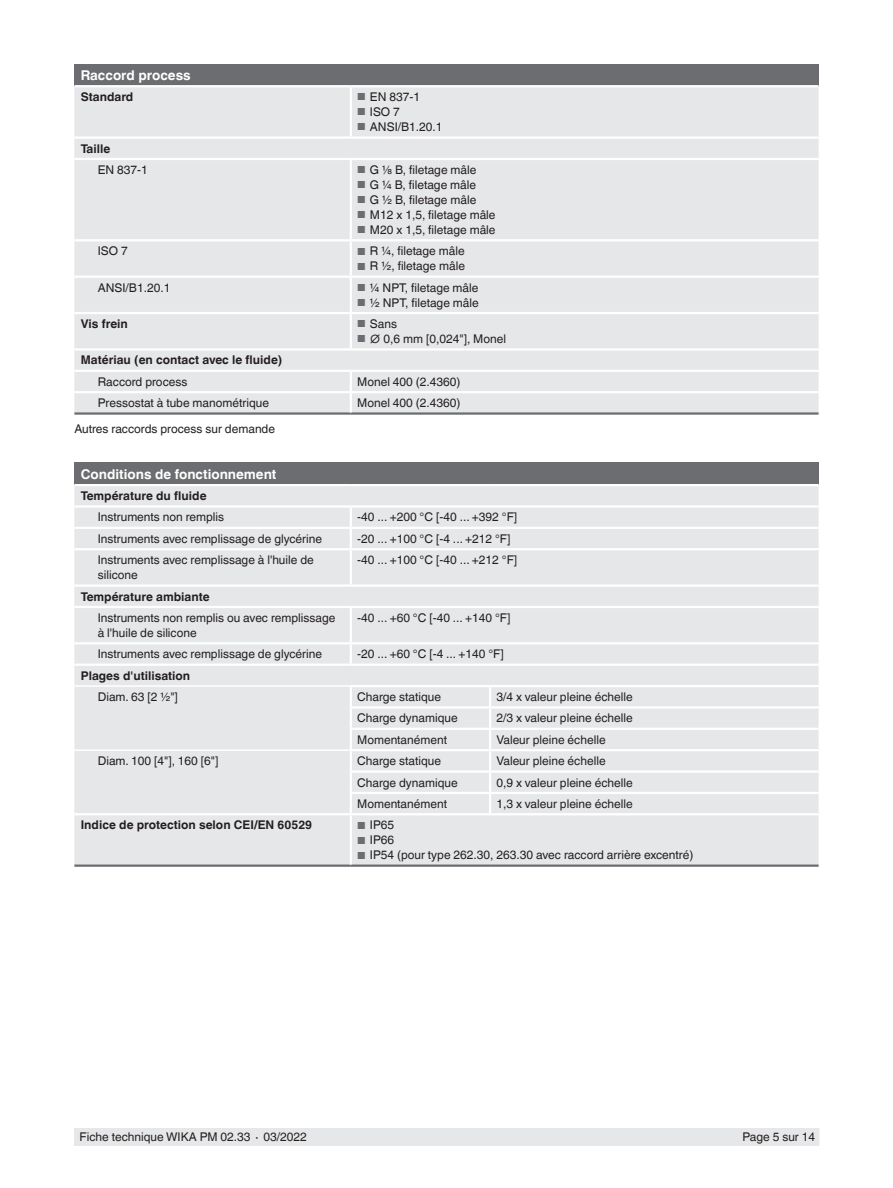
<style>
.page{position:relative;width:893px;height:1188px;background:#fff}
.page>*{position:absolute;margin:0;border:0;box-sizing:border-box;transform-origin:0 0}
.t1{font:700 13.5px "Helvetica World";color:#fff}
.t2{font:12px/15px "Helvetica World";color:#231f20}
.t3{font:700 12px "Helvetica World";color:#231f20}
.s1{font-size:10.2px;color:#6c6d70}
</style>
<div class="page">
<div style="left:75px;top:1128px;width:744px;height:17px;background:#e6e7e9"></div>
<div style="left:74px;top:64px;width:745px;height:22px;background:#6c6d70"></div>
<div style="left:74px;top:87px;width:745px;height:325px;background:#e6e7e9"></div>
<hr style="left:351px;top:312px;width:468px;height:2px;background:#fff">
<hr style="left:350px;top:87px;width:2px;height:49px;background:#fff">
<hr style="left:74px;top:312px;width:277px;height:2px;background:#fff">
<hr style="left:350px;top:314px;width:2px;height:34px;background:#fff">
<hr style="left:74px;top:348px;width:277px;height:3px;background:#fff">
<hr style="left:351px;top:348px;width:468px;height:3px;background:#fff">
<hr style="left:74px;top:85px;width:277px;height:2px;background:#fff">
<hr style="left:351px;top:85px;width:468px;height:2px;background:#fff">
<hr style="left:74px;top:412px;width:277px;height:3px;background:#6c6d70">
<hr style="left:351px;top:412px;width:468px;height:3px;background:#6c6d70">
<hr style="left:350px;top:160px;width:2px;height:79px;background:#fff">
<hr style="left:350px;top:241px;width:2px;height:35px;background:#fff">
<hr style="left:350px;top:278px;width:2px;height:34px;background:#fff">
<hr style="left:74px;top:136px;width:277px;height:3px;background:#fff">
<hr style="left:351px;top:136px;width:468px;height:3px;background:#fff">
<hr style="left:74px;top:158px;width:277px;height:2px;background:#fff">
<hr style="left:351px;top:158px;width:468px;height:2px;background:#fff">
<hr style="left:74px;top:239px;width:277px;height:2px;background:#fff">
<hr style="left:351px;top:239px;width:468px;height:2px;background:#fff">
<hr style="left:74px;top:276px;width:277px;height:2px;background:#fff">
<hr style="left:351px;top:276px;width:468px;height:2px;background:#fff">
<hr style="left:74px;top:370px;width:277px;height:2px;background:#fff">
<hr style="left:351px;top:370px;width:468px;height:2px;background:#fff">
<hr style="left:74px;top:391px;width:277px;height:2px;background:#fff">
<hr style="left:351px;top:391px;width:468px;height:2px;background:#fff">
<svg style="left:350px;top:372px;width:2px;height:40px"></svg>
<div style="left:74px;top:463px;width:745px;height:22px;background:#6c6d70"></div>
<div style="left:74px;top:486px;width:745px;height:379px;background:#e6e7e9"></div>
<hr style="left:74px;top:685px;width:276px;height:2px;background:#fff">
<hr style="left:74px;top:749px;width:276px;height:2px;background:#fff">
<hr style="left:74px;top:484px;width:277px;height:2px;background:#fff">
<hr style="left:351px;top:484px;width:139px;height:2px;background:#fff">
<hr style="left:490px;top:484px;width:329px;height:2px;background:#fff">
<hr style="left:74px;top:527px;width:277px;height:2px;background:#fff">
<hr style="left:74px;top:548px;width:277px;height:2px;background:#fff">
<hr style="left:74px;top:664px;width:277px;height:2px;background:#fff">
<hr style="left:351px;top:664px;width:139px;height:2px;background:#fff">
<hr style="left:490px;top:664px;width:329px;height:2px;background:#fff">
<hr style="left:74px;top:642px;width:277px;height:2px;background:#fff">
<hr style="left:350px;top:608px;width:2px;height:34px;background:#fff">
<hr style="left:351px;top:527px;width:139px;height:2px;background:#fff">
<svg style="left:350px;top:508px;width:2px;height:40px"></svg>
<hr style="left:490px;top:527px;width:329px;height:2px;background:#fff">
<hr style="left:351px;top:548px;width:139px;height:2px;background:#fff">
<hr style="left:350px;top:550px;width:2px;height:34px;background:#fff">
<hr style="left:490px;top:548px;width:329px;height:2px;background:#fff">
<hr style="left:351px;top:642px;width:139px;height:2px;background:#fff">
<hr style="left:350px;top:644px;width:2px;height:20px;background:#fff">
<hr style="left:490px;top:642px;width:329px;height:2px;background:#fff">
<hr style="left:74px;top:505px;width:277px;height:3px;background:#fff">
<hr style="left:351px;top:505px;width:139px;height:3px;background:#fff">
<hr style="left:490px;top:505px;width:329px;height:3px;background:#fff">
<hr style="left:74px;top:584px;width:277px;height:3px;background:#fff">
<hr style="left:351px;top:584px;width:139px;height:3px;background:#fff">
<hr style="left:490px;top:584px;width:329px;height:3px;background:#fff">
<hr style="left:74px;top:606px;width:277px;height:2px;background:#fff">
<hr style="left:351px;top:606px;width:139px;height:2px;background:#fff">
<hr style="left:490px;top:606px;width:329px;height:2px;background:#fff">
<hr style="left:74px;top:865px;width:277px;height:2px;background:#6c6d70">
<hr style="left:351px;top:865px;width:139px;height:2px;background:#6c6d70">
<hr style="left:490px;top:865px;width:329px;height:2px;background:#6c6d70">
<hr style="left:350px;top:685px;width:140px;height:2px;background:#fff">
<hr style="left:490px;top:685px;width:329px;height:2px;background:#fff">
<hr style="left:350px;top:706px;width:140px;height:3px;background:#fff">
<hr style="left:490px;top:706px;width:329px;height:3px;background:#fff">
<hr style="left:350px;top:728px;width:140px;height:2px;background:#fff">
<hr style="left:490px;top:728px;width:329px;height:2px;background:#fff">
<hr style="left:350px;top:749px;width:140px;height:2px;background:#fff">
<hr style="left:490px;top:749px;width:329px;height:2px;background:#fff">
<hr style="left:350px;top:770px;width:140px;height:3px;background:#fff">
<hr style="left:490px;top:770px;width:329px;height:3px;background:#fff">
<hr style="left:350px;top:792px;width:140px;height:2px;background:#fff">
<svg style="left:350px;top:687px;width:2px;height:126px"></svg>
<hr style="left:490px;top:792px;width:329px;height:2px;background:#fff">
<svg style="left:489px;top:687px;width:2px;height:126px"></svg>
<hr style="left:74px;top:813px;width:277px;height:2px;background:#fff">
<hr style="left:351px;top:813px;width:139px;height:2px;background:#fff">
<hr style="left:350px;top:815px;width:2px;height:50px;background:#fff">
<hr style="left:490px;top:813px;width:329px;height:2px;background:#fff">
<p class="t1" style="left:81px;top:67px;width:111px">Raccord process</p>
<p class="t3" style="left:81px;top:90px;width:54px">Standard</p>
<p class="t2" style="left:357px;top:90px;width:64px"><span class="s1">■</span> EN 837-1</p>
<p class="t2" style="left:357px;top:105px;width:44px"><span class="s1">■</span> ISO 7</p>
<p class="t2" style="left:357px;top:120px;width:87px"><span class="s1">■</span> ANSI/B1.20.1</p>
<p class="t3" style="left:81px;top:141px;width:31px">Taille</p>
<p class="t2" style="left:98px;top:162px;width:52px">EN 837-1</p>
<p class="t2" style="left:357px;top:162px;width:121px"><span class="s1">■</span> G ⅛ B, filetage mâle</p>
<p class="t2" style="left:357px;top:177px;width:120px"><span class="s1">■</span> G ¼ B, filetage mâle</p>
<p class="t2" style="left:357px;top:192px;width:121px"><span class="s1">■</span> G ½ B, filetage mâle</p>
<p class="t2" style="left:357px;top:207px;width:140px"><span class="s1">■</span> M12 x 1,5, filetage mâle</p>
<p class="t2" style="left:357px;top:222px;width:140px"><span class="s1">■</span> M20 x 1,5, filetage mâle</p>
<p class="t2" style="left:98px;top:244px;width:31px">ISO 7</p>
<p class="t2" style="left:357px;top:244px;width:109px"><span class="s1">■</span> R ¼, filetage mâle</p>
<p class="t2" style="left:357px;top:259px;width:109px"><span class="s1">■</span> R ½, filetage mâle</p>
<p class="t2" style="left:98px;top:280px;width:74px">ANSI/B1.20.1</p>
<p class="t2" style="left:357px;top:280px;width:123px"><span class="s1">■</span> ¼ NPT, filetage mâle</p>
<p class="t2" style="left:357px;top:295px;width:123px"><span class="s1">■</span> ½ NPT, filetage mâle</p>
<p class="t3" style="left:81px;top:317px;width:49px">Vis frein</p>
<p class="t2" style="left:357px;top:316px;width:41px"><span class="s1">■</span> Sans</p>
<p class="t2" style="left:357px;top:331px;width:150px"><span class="s1">■</span> ∅ 0,6 mm [0,024"], Monel</p>
<p class="t3" style="left:81px;top:353px;width:203px">Matériau (en contact avec le fluide)</p>
<p class="t2" style="left:98px;top:374px;width:91px">Raccord process</p>
<p class="t2" style="left:357px;top:374px;width:105px">Monel 400 (2.4360)</p>
<p class="t2" style="left:98px;top:396px;width:173px">Pressostat à tube manométrique</p>
<p class="t2" style="left:357px;top:396px;width:105px">Monel 400 (2.4360)</p>
<p class="t2" style="left:74px;top:421px;width:202px">Autres raccords process sur demande</p>
<p class="t1" style="left:81px;top:466px;width:197px">Conditions de fonctionnement</p>
<p class="t3" style="left:81px;top:489px;width:127px">Température du fluide</p>
<p class="t2" style="left:98px;top:510px;width:128px">Instruments non remplis</p>
<p class="t2" style="left:357px;top:510px;width:161px">-40 ... +200 °C [-40 ... +392 °F]</p>
<p class="t2" style="left:98px;top:531px;width:226px">Instruments avec remplissage de glycérine</p>
<p class="t2" style="left:357px;top:531px;width:155px">-20 ... +100 °C [-4 ... +212 °F]</p>
<p class="t2" style="left:98px;top:553px;width:218px">Instruments avec remplissage à l'huile de silicone</p>
<p class="t2" style="left:357px;top:553px;width:161px">-40 ... +100 °C [-40 ... +212 °F]</p>
<p class="t3" style="left:81px;top:589px;width:130px">Température ambiante</p>
<p class="t2" style="left:98px;top:610px;width:239px">Instruments non remplis ou avec remplissage à l'huile de silicone</p>
<p class="t2" style="left:357px;top:610px;width:155px">-40 ... +60 °C [-40 ... +140 °F]</p>
<p class="t2" style="left:98px;top:647px;width:226px">Instruments avec remplissage de glycérine</p>
<p class="t2" style="left:357px;top:647px;width:148px">-20 ... +60 °C [-4 ... +140 °F]</p>
<p class="t3" style="left:81px;top:669px;width:111px">Plages d'utilisation</p>
<p class="t2" style="left:98px;top:689px;width:82px">Diam. 63 [2 ½"]</p>
<p class="t2" style="left:357px;top:689px;width:85px">Charge statique</p>
<p class="t2" style="left:496px;top:689px;width:138px">3/4 x valeur pleine échelle</p>
<p class="t2" style="left:357px;top:711px;width:102px">Charge dynamique</p>
<p class="t2" style="left:496px;top:711px;width:138px">2/3 x valeur pleine échelle</p>
<p class="t2" style="left:357px;top:732px;width:91px">Momentanément</p>
<p class="t2" style="left:496px;top:732px;width:111px">Valeur pleine échelle</p>
<p class="t2" style="left:98px;top:754px;width:122px">Diam. 100 [4"], 160 [6"]</p>
<p class="t2" style="left:357px;top:754px;width:85px">Charge statique</p>
<p class="t2" style="left:496px;top:754px;width:111px">Valeur pleine échelle</p>
<p class="t2" style="left:357px;top:775px;width:102px">Charge dynamique</p>
<p class="t2" style="left:496px;top:775px;width:138px">0,9 x valeur pleine échelle</p>
<p class="t2" style="left:357px;top:796px;width:91px">Momentanément</p>
<p class="t2" style="left:496px;top:796px;width:138px">1,3 x valeur pleine échelle</p>
<p class="t3" style="left:81px;top:818px;width:233px">Indice de protection selon CEI/EN 60529</p>
<p class="t2" style="left:357px;top:818px;width:38px"><span class="s1">■</span> IP65</p>
<p class="t2" style="left:357px;top:833px;width:38px"><span class="s1">■</span> IP66</p>
<p class="t2" style="left:357px;top:848px;width:338px"><span class="s1">■</span> IP54 (pour type 262.30, 263.30 avec raccord arrière excentré)</p>
<p class="t2" style="left:80px;top:1130px;width:229px">Fiche technique WIKA PM 02.33 ∙ 03/2022</p>
<p class="t2" style="left:743px;top:1130px;width:74px">Page 5 sur 14</p>
</div>
